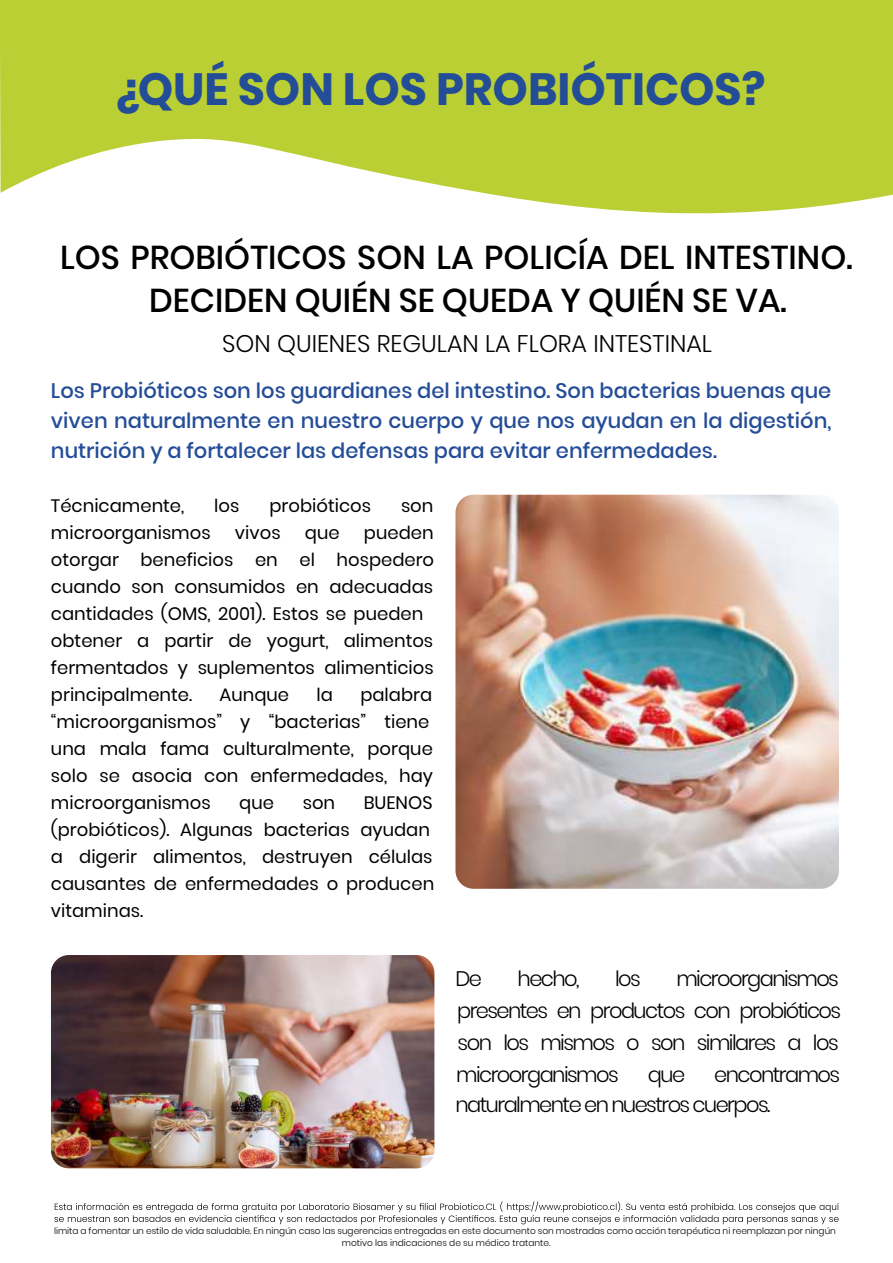
<style>
.page{position:relative;width:893px;height:1263px;background:#fff}
.page>*{position:absolute;margin:0;border:0;box-sizing:border-box;transform-origin:0 0}
.t1{font:700 45px "Poppins";color:#244d98}
.t2{font:500 33px/43.5px "Poppins";color:#000}
.t3{font:300 24px "Poppins";color:#000}
.t4{font:500 21px/30px "Poppins";color:#244d98;text-align:justify}
.t5{font:300 21px/32px "Poppins";letter-spacing:-.075em;color:#000;text-align:justify}
.t6{font:18px/27px "Poppins";color:#000}
.t7{font:300 9px/12px "Poppins";color:#000;text-align:center}
</style>
<div class="page">
<svg style="left:0;top:0;width:893px;height:214px;fill:#bacf33"></svg>
<img style="left:455px;top:495px;width:384px;height:394px">
<img style="left:51px;top:955px;width:383px;height:213px">
<svg style="left:54px;top:1201px;width:785px;height:23px"></svg>
<h1 class="t1" style="left:114px;top:63px;width:652px">¿QUÉ SON LOS PROBIÓTICOS?</h1>
<h2 class="t2" style="left:149px;top:235px;width:705px;text-indent:-89px">LOS PROBIÓTICOS SON LA POLICÍA DEL INTESTINO.<br>DECIDEN QUIÉN SE QUEDA Y QUIÉN SE VA.</h2>
<h3 class="t3" style="left:222px;top:330px;width:491px">SON QUIENES REGULAN LA FLORA INTESTINAL</h3>
<p class="t4" style="left:51px;top:375px;width:782px">Los Probióticos son los guardianes del intestino. Son bacterias buenas que viven naturalmente en nuestro cuerpo y que nos ayudan en la digestión, nutrición y a fortalecer las defensas para evitar enfermedades.</p>
<p class="t6" style="left:51px;top:492px;width:135px">Técnicamente,</p>
<p class="t6" style="left:214px;top:492px;width:27px">los</p>
<p class="t6" style="left:269px;top:492px;width:103px">probióticos</p>
<p class="t6" style="left:401px;top:492px;width:34px">son</p>
<p class="t6" style="left:51px;top:519px;width:161px">microorganismos</p>
<p class="t6" style="left:235px;top:519px;width:47px">vivos</p>
<p class="t6" style="left:305px;top:519px;width:36px">que</p>
<p class="t6" style="left:51px;top:519px;width:385px;text-indent:313px">pueden otorgar beneficios en el hospedero cuando son consumidos en adecuadas cantidades (OMS, 2001). Estos se pueden obtener a partir de yogurt, alimentos fermentados y suplementos alimenticios principalmente.</p>
<p class="t6" style="left:51px;top:681px;width:383px;text-indent:309px">palabra “microorganismos” y “bacterias” tiene una mala fama culturalmente, porque solo se asocia con enfermedades, hay microorganismos</p>
<p class="t6" style="left:220px;top:681px;width:71px">Aunque</p>
<p class="t6" style="left:317px;top:681px;width:18px">la</p>
<p class="t6" style="left:51px;top:789px;width:385px;text-indent:313px">BUENOS (probióticos). Algunas bacterias ayudan a digerir alimentos, destruyen células causantes de enfermedades o producen vitaminas.</p>
<p class="t6" style="left:239px;top:789px;width:36px">que</p>
<p class="t6" style="left:303px;top:789px;width:34px">son</p>
<p class="t5" style="left:456px;top:962px;width:386px;text-indent:220px">microorganismos presentes en productos con probióticos son los mismos o son similares a los microorganismos</p>
<p class="t5" style="left:455px;top:962px;width:28px">De</p>
<p class="t5" style="left:518px;top:962px;width:63px">hecho,</p>
<p class="t5" style="left:615px;top:962px;width:27px">los</p>
<p class="t5" style="left:455px;top:1059px;width:386px;line-height:30px;text-indent:259px">encontramos naturalmente en nuestros cuerpos.</p>
<p class="t5" style="left:648px;top:1058px;width:39px">que</p>
<p class="t7" style="left:54px;top:1225px;width:783px">limita a fomentar un estilo de vida saludable. En ningún caso las sugerencias entregadas en este documento son mostradas como acción terapéutica ni reemplazan por ningún motivo las indicaciones de su médico tratante.</p>
</div>
